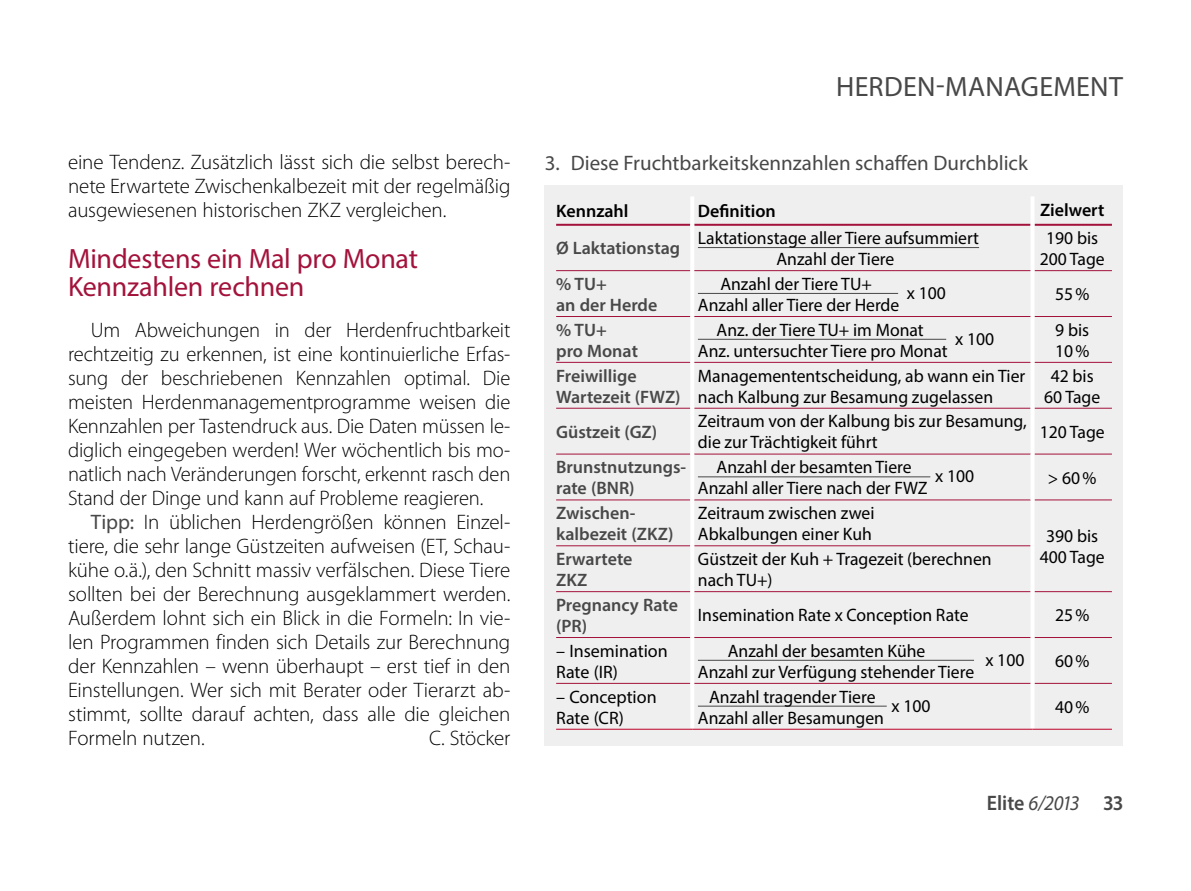
<style>
.page{position:relative;width:1191px;height:891px;background:#fff}
.page>*{position:absolute;margin:0;border:0;box-sizing:border-box;transform-origin:0 0}
.Zwischentitel_ROT_1{font:28px/28px "Myriad Pro";letter-spacing:-.005em;color:#a3123b}
.t1{font:28px "Myriad Pro";color:#484848}
.Bodytext{font:300 21px/24px "Myriad Pro";letter-spacing:-.01em;color:#000;text-align:justify}
.Tabellentitel{font:21px "Myriad Pro";color:#484848}
.t2{font:600 21px "Myriad Pro";color:#484848;scale:.95 1}
.Tab_Normal{font:18px/21px "Myriad Pro";color:#000}
.Tab_links{font:600 18px/21px "Myriad Pro";color:#484848}
.Tab_links-2{font:18px/21px "Myriad Pro";color:#000}
.Tab_Kopf{font:600 18px "Myriad Pro";color:#000}
.s1{font-weight:400;color:#484848}
.s2{font-weight:400;font-style:italic}
</style>
<div class="page">
<div style="left:545px;top:185px;width:578px;height:560px;background:#efefef"></div>
<hr style="left:556px;top:270px;width:134px;height:1px;background:#a3123b">
<hr style="left:1034px;top:270px;width:78px;height:1px;background:#a3123b">
<hr style="left:556px;top:316px;width:134px;height:1px;background:#a3123b">
<hr style="left:1034px;top:316px;width:78px;height:1px;background:#a3123b">
<hr style="left:556px;top:362px;width:134px;height:1px;background:#a3123b">
<hr style="left:1034px;top:362px;width:78px;height:1px;background:#a3123b">
<hr style="left:556px;top:408px;width:134px;height:1px;background:#a3123b">
<hr style="left:1034px;top:408px;width:78px;height:1px;background:#a3123b">
<hr style="left:556px;top:453px;width:134px;height:1px;background:#a3123b">
<hr style="left:1034px;top:453px;width:78px;height:1px;background:#a3123b">
<hr style="left:556px;top:499px;width:134px;height:1px;background:#a3123b">
<hr style="left:1034px;top:499px;width:78px;height:1px;background:#a3123b">
<hr style="left:556px;top:545px;width:134px;height:1px;background:#a3123b">
<hr style="left:556px;top:591px;width:134px;height:1px;background:#a3123b">
<hr style="left:1034px;top:591px;width:78px;height:1px;background:#a3123b">
<hr style="left:556px;top:637px;width:134px;height:1px;background:#a3123b">
<hr style="left:1034px;top:637px;width:78px;height:1px;background:#a3123b">
<hr style="left:556px;top:683px;width:134px;height:1px;background:#a3123b">
<hr style="left:1034px;top:683px;width:78px;height:1px;background:#a3123b">
<hr style="left:694px;top:224px;width:336px;height:2px;background:#a3123b">
<hr style="left:556px;top:224px;width:134px;height:2px;background:#a3123b">
<hr style="left:1034px;top:224px;width:78px;height:2px;background:#a3123b">
<hr style="left:694px;top:408px;width:336px;height:1px;background:#a3123b">
<hr style="left:694px;top:545px;width:336px;height:1px;background:#a3123b">
<hr style="left:694px;top:591px;width:336px;height:1px;background:#a3123b">
<hr style="left:690px;top:196px;width:4px;height:29px;background:#fff">
<hr style="left:1030px;top:196px;width:4px;height:29px;background:#fff">
<hr style="left:690px;top:225px;width:4px;height:46px;background:#fff">
<hr style="left:1030px;top:225px;width:4px;height:46px;background:#fff">
<hr style="left:690px;top:362px;width:4px;height:46px;background:#fff">
<hr style="left:1030px;top:362px;width:4px;height:46px;background:#fff">
<hr style="left:690px;top:408px;width:4px;height:46px;background:#fff">
<hr style="left:1030px;top:408px;width:4px;height:46px;background:#fff">
<hr style="left:690px;top:500px;width:4px;height:46px;background:#fff">
<hr style="left:1030px;top:500px;width:4px;height:46px;background:#fff">
<hr style="left:690px;top:546px;width:4px;height:45px;background:#fff">
<hr style="left:1030px;top:546px;width:4px;height:45px;background:#fff">
<hr style="left:690px;top:591px;width:4px;height:46px;background:#fff">
<hr style="left:1030px;top:591px;width:4px;height:46px;background:#fff">
<hr style="left:694px;top:270px;width:336px;height:1px;background:#a3123b">
<hr style="left:690px;top:271px;width:4px;height:45px;background:#fff">
<hr style="left:1030px;top:271px;width:4px;height:45px;background:#fff">
<hr style="left:694px;top:316px;width:336px;height:1px;background:#a3123b">
<hr style="left:694px;top:362px;width:336px;height:1px;background:#a3123b">
<hr style="left:690px;top:316px;width:4px;height:46px;background:#fff">
<hr style="left:1030px;top:316px;width:4px;height:46px;background:#fff">
<hr style="left:694px;top:453px;width:336px;height:1px;background:#a3123b">
<hr style="left:694px;top:499px;width:336px;height:1px;background:#a3123b">
<hr style="left:690px;top:454px;width:4px;height:46px;background:#fff">
<hr style="left:1030px;top:454px;width:4px;height:46px;background:#fff">
<hr style="left:694px;top:637px;width:336px;height:1px;background:#a3123b">
<hr style="left:690px;top:637px;width:4px;height:46px;background:#fff">
<hr style="left:1030px;top:637px;width:4px;height:46px;background:#fff">
<hr style="left:694px;top:683px;width:336px;height:1px;background:#a3123b">
<hr style="left:690px;top:683px;width:4px;height:45px;background:#fff">
<hr style="left:1030px;top:683px;width:4px;height:45px;background:#fff">
<hr style="left:556px;top:728px;width:136px;height:1px;background:#be0027">
<hr style="left:692px;top:728px;width:340px;height:1px;background:#be0027">
<hr style="left:1032px;top:728px;width:80px;height:1px;background:#be0027">
<hr style="left:698px;top:247px;width:281px;height:1px;background:#484848">
<hr style="left:698px;top:293px;width:200px;height:1px;background:#484848">
<hr style="left:698px;top:339px;width:248px;height:1px;background:#484848">
<hr style="left:698px;top:476px;width:232px;height:1px;background:#484848">
<hr style="left:698px;top:660px;width:276px;height:1px;background:#484848">
<hr style="left:698px;top:705px;width:188px;height:1px;background:#484848">
<p class="Bodytext" style="left:68px;top:150px;width:444px">eine Tendenz. Zusätzlich lässt sich die selbst berech&shy;nete Erwartete Zwischenkalbezeit mit der regelmäßig ausgewiesenen historischen ZKZ vergleichen.</p>
<p class="Zwischentitel_ROT_1" style="left:68px;top:244px;width:351px">Mindestens ein Mal pro Monat<br>Kennzahlen rechnen</p>
<p class="Bodytext" style="left:68px;top:318px;width:444px;text-indent:23px">Um Abweichungen in der Herdenfruchtbarkeit rechtzeitig zu erkennen, ist eine kontinuierliche Erfas&shy;sung der beschriebenen Kennzahlen optimal. Die meisten Herdenmanagementprogramme weisen die Kennzahlen per Tastendruck aus. Die Daten müssen le&shy;diglich eingegeben werden! Wer wöchentlich bis mo&shy;natlich nach Veränderungen forscht, erkennt rasch den Stand der Dinge und kann auf Probleme reagieren.</p>
<p class="Bodytext" style="left:68px;top:510px;width:444px;text-indent:23px"><span class="s1">Tipp:</span> In üblichen Herdengrößen können Einzel&shy;tiere, die sehr lange Güstzeiten aufweisen (ET, Schau&shy;kühe o.ä.), den Schnitt massiv verfälschen. Diese Tiere sollten bei der Berechnung ausgeklammert werden.<br>Außerdem lohnt sich ein Blick in die Formeln: In vie&shy;len Programmen finden sich Details zur Berechnung der Kennzahlen – wenn überhaupt – erst tief in den Einstellungen. Wer sich mit Berater oder Tierarzt ab&shy;stimmt, sollte darauf achten, dass alle die gleichen Formeln nutzen.</p>
<p class="Bodytext" style="left:429px;top:726px;width:83px">C. Stöcker</p>
<p class="t1" style="left:836px;top:70px;width:35px">Herden</p>
<p class="t1" style="left:936px;top:70px;width:51px">-Management</p>
<p class="Tabellentitel" style="left:545px;top:150px;width:484px">3. Diese Fruchtbarkeitskennzahlen schaffen Durchblick</p>
<p class="Tab_Kopf" style="left:556px;top:200px;width:74px">Kennzahl</p>
<p class="Tab_Kopf" style="left:698px;top:200px;width:79px">Definition</p>
<p class="Tab_Kopf" style="left:1040px;top:198px;width:66px">Zielwert</p>
<p class="Tab_links" style="left:556px;top:237px;width:125px">Ø Laktationstag</p>
<p class="Tab_Normal" style="left:698px;top:227px;width:283px">Laktationstage aller Tiere aufsummiert</p>
<p class="Tab_Normal" style="left:776px;top:248px;width:119px">Anzahl der Tiere</p>
<p class="Tab_Normal" style="left:1039px;top:227px;width:67px;text-align:center">190 bis<br>200 Tage</p>
<p class="Tab_links" style="left:556px;top:273px;width:103px">% TU+<br>an der Herde</p>
<p class="Tab_Normal" style="left:720px;top:273px;width:153px">Anzahl der Tiere TU+</p>
<p class="Tab_Normal" style="left:698px;top:294px;width:203px">Anzahl aller Tiere der Herde</p>
<p class="Tab_Normal" style="left:907px;top:282px;width:41px">x 100</p>
<p class="Tab_Normal" style="left:1055px;top:283px;width:36px">55%</p>
<p class="Tab_links" style="left:556px;top:319px;width:83px">% TU+ pro Monat</p>
<p class="Tab_Normal" style="left:716px;top:319px;width:209px">Anz. der Tiere TU+ im Monat</p>
<p class="Tab_Normal" style="left:698px;top:340px;width:251px">Anz. untersuchter Tiere pro Monat</p>
<p class="Tab_Normal" style="left:955px;top:328px;width:41px">x 100</p>
<p class="Tab_Normal" style="left:1055px;top:319px;width:36px">9 bis<br>10%</p>
<p class="Tab_links" style="left:556px;top:364px;width:126px">Freiwillige<br>Wartezeit (FWZ)</p>
<p class="Tab_Normal" style="left:698px;top:365px;width:329px">Managemententscheidung, ab wann ein Tier nach Kalbung zur Besamung zugelassen</p>
<p class="Tab_Normal" style="left:1044px;top:365px;width:57px;text-align:center">42 bis<br>60 Tage</p>
<p class="Tab_links" style="left:556px;top:421px;width:103px">Güstzeit (GZ)</p>
<p class="Tab_Normal" style="left:698px;top:410px;width:330px">Zeitraum von der Kalbung bis zur Besamung, die zur Trächtigkeit führt</p>
<p class="Tab_Normal" style="left:1039px;top:421px;width:67px">120 Tage</p>
<p class="Tab_links" style="left:556px;top:456px;width:132px">Brunstnutzungs&shy;rate (BNR)</p>
<p class="Tab_Normal" style="left:716px;top:456px;width:196px">Anzahl der besamten Tiere</p>
<p class="Tab_Normal" style="left:935px;top:465px;width:41px">x 100</p>
<p class="Tab_Normal" style="left:1048px;top:467px;width:50px">&gt; 60%</p>
<p class="Tab_Normal" style="left:698px;top:477px;width:231px">Anzahl aller Tiere nach der FWZ</p>
<p class="Tab_links" style="left:556px;top:502px;width:119px">Zwischen&shy;kalbezeit (ZKZ)</p>
<p class="Tab_Normal" style="left:698px;top:502px;width:178px">Zeitraum zwischen zwei<br>Abkalbungen einer Kuh</p>
<p class="Tab_Normal" style="left:1046px;top:525px;width:54px">390 bis</p>
<p class="Tab_links" style="left:556px;top:548px;width:78px">Erwartete</p>
<p class="Tab_Normal" style="left:1039px;top:546px;width:67px">400 Tage</p>
<p class="Tab_links" style="left:556px;top:569px;width:33px">ZKZ</p>
<p class="Tab_Normal" style="left:698px;top:548px;width:295px">Güstzeit der Kuh + Tragezeit (berechnen nach TU+)</p>
<p class="Tab_links" style="left:556px;top:594px;width:123px">Pregnancy Rate (PR)</p>
<p class="Tab_Normal" style="left:698px;top:604px;width:272px">Insemination Rate x Conception Rate</p>
<p class="Tab_Normal" style="left:1055px;top:604px;width:36px">25%</p>
<p class="Tab_links-2" style="left:556px;top:640px;width:113px">– Insemination<br>Rate (IR)</p>
<p class="Tab_Normal" style="left:728px;top:640px;width:199px">Anzahl der besamten Kühe</p>
<p class="Tab_Normal" style="left:985px;top:649px;width:41px">x 100</p>
<p class="Tab_Normal" style="left:1055px;top:650px;width:36px">60%</p>
<p class="Tab_Normal" style="left:698px;top:661px;width:278px">Anzahl zur Verfügung stehender Tiere</p>
<p class="Tab_links-2" style="left:556px;top:685px;width:102px">– Conception<br>Rate (CR)</p>
<p class="Tab_Normal" style="left:709px;top:685px;width:168px">Anzahl tragender Tiere</p>
<p class="Tab_Normal" style="left:698px;top:706px;width:188px">Anzahl aller Besamungen</p>
<p class="Tab_Normal" style="left:891px;top:694px;width:41px">x 100</p>
<p class="Tab_Normal" style="left:1055px;top:696px;width:36px">40%</p>
<p class="t2" style="left:987px;top:789px;width:145px">Elite <span class="s2">6/2013</span> 33</p>
</div>
